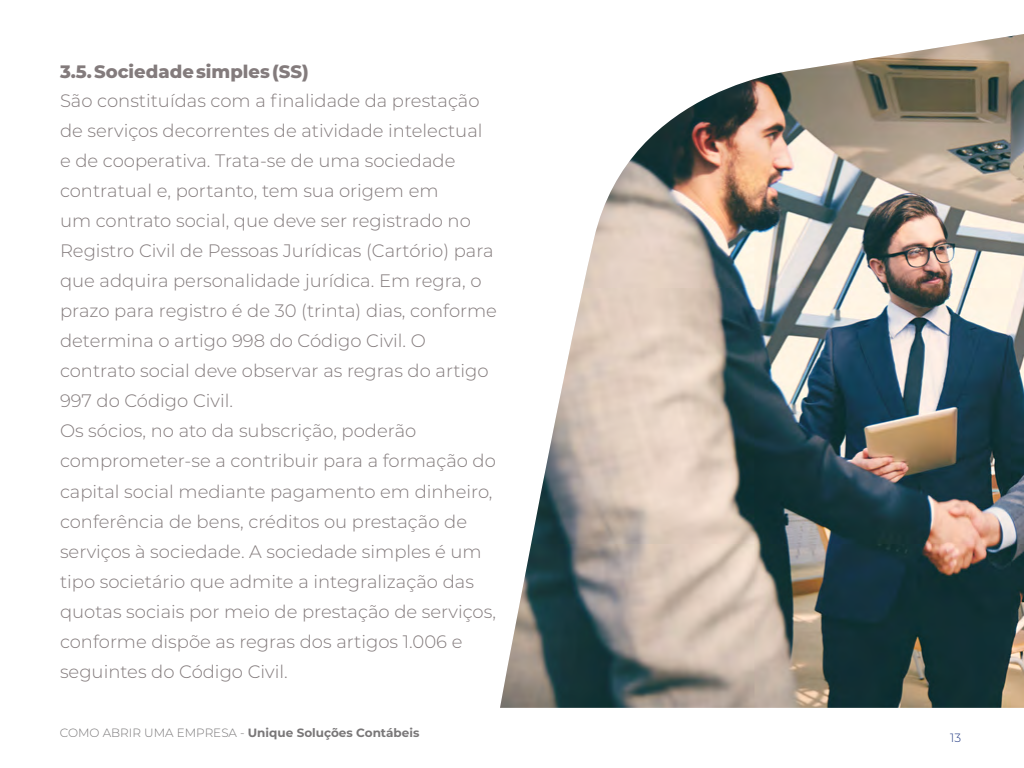
<style>
.page{position:relative;width:1024px;height:768px;background:#fff}
.page>*{position:absolute;margin:0;border:0;box-sizing:border-box;transform-origin:0 0}
.t1{font:300 18px/30px "Montserrat";color:#837b7c}
.t2{font:800 18px "Montserrat";color:#837b7c}
.t3{font:700 12px "Montserrat";color:#797778}
.t4{font:300 12px "Montserrat";color:#243c84}
.s1{font-weight:300}
</style>
<div class="page">
<img style="left:500px;top:34px;width:524px;height:674px">
<p class="t2" style="left:60px;top:58px;width:250px">3.5. Sociedade simples (SS)</p>
<p class="t1" style="left:60px;top:85px;width:439px">São constituídas com a finalidade da prestação de serviços decorrentes de atividade intelectual e de cooperativa. Trata-se de uma sociedade contratual e, portanto, tem sua origem em<br>um contrato social, que deve ser registrado no Registro Civil de Pessoas Jurídicas (Cartório) para que adquira personalidade jurídica. Em regra, o prazo para registro é de 30 (trinta) dias, conforme determina o artigo 998 do Código Civil. O contrato social deve observar as regras do artigo 997 do Código Civil.<br>Os sócios, no ato da subscrição, poderão comprometer-se a contribuir para a formação do capital social mediante pagamento em dinheiro, conferência de bens, créditos ou prestação de serviços à sociedade. A sociedade simples é um tipo societário que admite a integralização das quotas sociais por meio de prestação de serviços, conforme dispõe as regras dos artigos 1.006 e seguintes do Código Civil.</p>
<p class="t3" style="left:60px;top:724px;width:361px"><span class="s1">COMO ABRIR UMA EMPRESA -</span> Unique Soluções Contábeis</p>
<p class="t4" style="left:950px;top:730px;width:12px">13</p>
</div>
